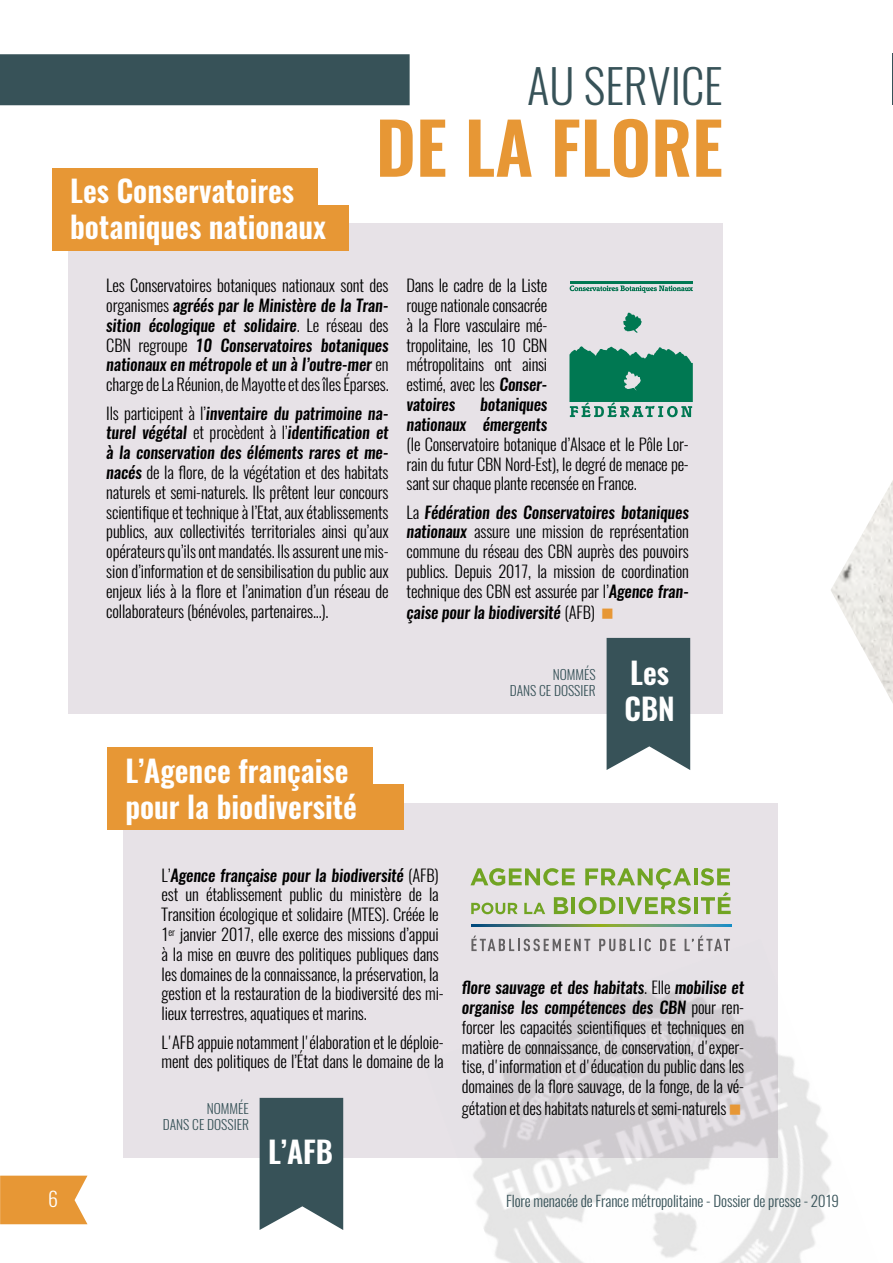
<style>
.page{position:relative;width:893px;height:1263px;background:#fff}
.page>*{position:absolute;margin:0;border:0;box-sizing:border-box;transform-origin:0 0}
.Titre_1{font:600 70.65px "Oswald";color:#e79735}
.Titre_1-2{font:300 46.65px "Oswald";color:#375258}
.t1{font:600 30px/36px "Oswald";color:#fff}
.t2{font:300 19.95px "Oswald";color:#fff}
.texte_médaillons{font:300 16.5px/19.8px "Oswald";letter-spacing:-.01em;color:#000;text-align:justify}
.texte_médaillons-2{font:italic 500 16.5px "Oswald";letter-spacing:-.01em;color:#000}
.t3{font:300 15px "Oswald";letter-spacing:-.01em;color:#375258}
.Titre_1-3{font:300 13.5px/16.2px "Oswald";color:#375258;text-align:right}
.s1{font-weight:500;font-style:italic}
.s2{font-weight:300;font-style:normal}
</style>
<div class="page">
<img style="left:831px;top:480px;width:62px;height:223px">
<img style="left:473px;top:1054px;width:358px;height:209px">
<div style="left:0;top:54px;width:410px;height:51px;background:#375258"></div>
<svg style="left:0;top:1176px;width:87px;height:48px;background:#e89e43"></svg>
<hr style="left:892px;top:53px;width:1px;height:52px;background:#375258">
<svg style="left:123px;top:803px;width:655px;height:355px;background:#e2dee3"></svg>
<div style="left:107px;top:748px;width:266px;height:38px;background:#e79735"></div>
<div style="left:107px;top:785px;width:297px;height:45px;background:#e79735"></div>
<svg style="left:260px;top:1098px;width:83px;height:132px;background:#496167"></svg>
<div style="left:68px;top:223px;width:655px;height:491px;background:#e7e2e7"></div>
<div style="left:52px;top:168px;width:266px;height:38px;background:#e79735"></div>
<div style="left:52px;top:205px;width:297px;height:45px;background:#e79735"></div>
<svg style="left:607px;top:638px;width:83px;height:132px;background:#486167"></svg>
<hr style="left:570px;top:281px;width:123px;height:2px;background:#00875b">
<svg style="left:623px;top:312px;width:19px;height:21px"></svg>
<svg style="left:569px;top:346px;width:124px;height:71px"></svg>
<svg style="left:570px;top:285px;width:123px;height:8px"></svg>
<svg style="left:470px;top:868px;width:105px;height:18px;background:#afc48b"></svg>
<svg style="left:585px;top:868px;width:106px;height:21px;background:#b9c99b"></svg>
<hr style="left:694px;top:868px;width:3px;height:17px;background:#7db928">
<svg style="left:700px;top:868px;width:30px;height:17px"></svg>
<svg style="left:471px;top:903px;width:47px;height:11px"></svg>
<svg style="left:524px;top:903px;width:21px;height:11px"></svg>
<svg style="left:554px;top:897px;width:14px;height:17px"></svg>
<hr style="left:571px;top:897px;width:4px;height:17px;background:#71a423">
<svg style="left:579px;top:897px;width:36px;height:17px"></svg>
<hr style="left:619px;top:897px;width:4px;height:17px;background:#71a423">
<svg style="left:625px;top:897px;width:66px;height:17px"></svg>
<hr style="left:694px;top:897px;width:4px;height:17px;background:#71a423">
<svg style="left:701px;top:892px;width:30px;height:22px"></svg>
<svg style="left:471px;top:924px;width:260px;height:3px"></svg>
<div style="left:452px;top:949px;width:19px;height:13px;background:#e7e2e7"></div>
<svg style="left:471px;top:935px;width:119px;height:16px;background:#c0bcc0"></svg>
<svg style="left:599px;top:939px;width:52px;height:12px"></svg>
<svg style="left:660px;top:939px;width:15px;height:12px"></svg>
<svg style="left:685px;top:935px;width:45px;height:16px"></svg>
<svg style="left:730px;top:1104px;width:10px;height:10px"></svg>
<p class="t1" style="left:70px;top:173px;width:226px">Les Conservatoires</p>
<p class="t1" style="left:70px;top:209px;width:257px">botaniques nationaux</p>
<p class="Titre_1-2" style="left:527px;top:55px;width:197px">AU SERVICE</p>
<p class="Titre_1" style="left:376px;top:99px;width:349px">DE LA FLORE</p>
<p class="texte_médaillons" style="left:106px;top:276px;width:284px">Les Conservatoires botaniques nationaux sont des organismes <span class="s1">agréés par le Ministère de la Tran&shy;sition écologique et solidaire</span>. Le réseau des CBN regroupe <span class="s1">10 Conservatoires botaniques nationaux en métropole et un à l’outre-mer</span> en charge de La Réunion, de Mayotte et des îles Éparses.</p>
<p class="texte_médaillons" style="left:106px;top:403px;width:284px">Ils participent à l’<span class="s1">inventaire du patrimoine na&shy;turel végétal</span> et procèdent à l’<span class="s1">identification et à la conservation des éléments rares et me&shy;nacés</span> de la flore, de la végétation et des habitats naturels et semi-naturels. Ils prêtent leur concours scientifique et technique à l’Etat, aux établissements publics, aux collectivités territoriales ainsi qu’aux opérateurs qu’ils ont mandatés. Ils assurent une mis&shy;sion d’information et de sensibilisation du public aux enjeux liés à la flore et l’animation d’un réseau de collaborateurs (bénévoles, partenaires...).</p>
<p class="t1" style="left:125px;top:753px;width:225px">L’Agence française</p>
<p class="t1" style="left:125px;top:789px;width:233px">pour la biodiversité</p>
<p class="texte_médaillons" style="left:407px;top:276px;width:142px">Dans le cadre de la Liste rouge nationale consacrée à la Flore vasculaire mé&shy;tropolitaine, les 10 CBN métropolitains ont ainsi estimé, avec les <span class="s1">Conser&shy;vatoires</span></p>
<p class="texte_médaillons" style="left:407px;top:395px;width:284px;text-align:left;text-indent:74px"><span class="s1">botaniques<br>nationaux émergents<br></span>(le Conservatoire botanique d’Alsace et le Pôle Lor&shy;rain du futur CBN Nord-Est), le degré de menace pe&shy;sant sur chaque plante recensée en France.</p>
<p class="texte_médaillons" style="left:407px;top:502px;width:284px">La <span class="s1">Fédération des Conservatoires botaniques nationaux</span> assure une mission de représentation commune du réseau des CBN auprès des pouvoirs publics. Depuis 2017, la mission de coordination technique des CBN est assurée par l’<span class="s1">Agence fran-</span></p>
<p class="texte_médaillons-2" style="left:407px;top:601px;width:190px">çaise pour la biodiversité <span class="s2">(AFB)</span></p>
<p class="Titre_1-3" style="left:510px;top:667px;width:88px">NOMMÉS<br>DANS CE DOSSIER</p>
<p class="t1" style="left:624px;top:656px;width:52px">Les<br>CBN</p>
<p class="texte_médaillons" style="left:162px;top:865px;width:284px;text-align:left">L’<span class="s1">Agence française pour la biodiversité</span> (AFB) est un établissement public du ministère de la Transition écologique et solidaire (MTES). Créée le 1<sup>er</sup> janvier 2017, elle exerce des missions d’appui à la mise en œuvre des politiques publiques dans les domaines de la connaissance, la préservation, la gestion et la restauration de la biodiversité des mi&shy;lieux terrestres, aquatiques et marins.</p>
<p class="texte_médaillons" style="left:162px;top:1032px;width:284px">L'AFB appuie notamment l'élaboration et le déploie&shy;ment des politiques de l’État dans le domaine de la</p>
<p class="Titre_1-3" style="left:163px;top:1100px;width:88px">NOMMÉE<br>DANS CE DOSSIER</p>
<p class="t1" style="left:268px;top:1135px;width:66px">L’AFB</p>
<p class="texte_médaillons" style="left:462px;top:977px;width:284px"><span class="s1">flore sauvage et des habitats</span>. Elle <span class="s1">mobilise et organise les compétences des CBN</span> pour ren&shy;forcer les capacités scientifiques et techniques en matière de connaissance, de conservation, d'exper&shy;tise, d'information et d'éducation du public dans les domaines de la flore sauvage, de la fonge, de la vé-</p>
<p class="texte_médaillons" style="left:462px;top:1098px;width:266px">gétation et des habitats naturels et semi-naturels</p>
<p class="t2" style="left:48px;top:1186px;width:11px">6</p>
<p class="t3" style="left:506px;top:1191px;width:334px">Flore menacée de France métropolitaine - Dossier de presse - 2019</p>
</div>
